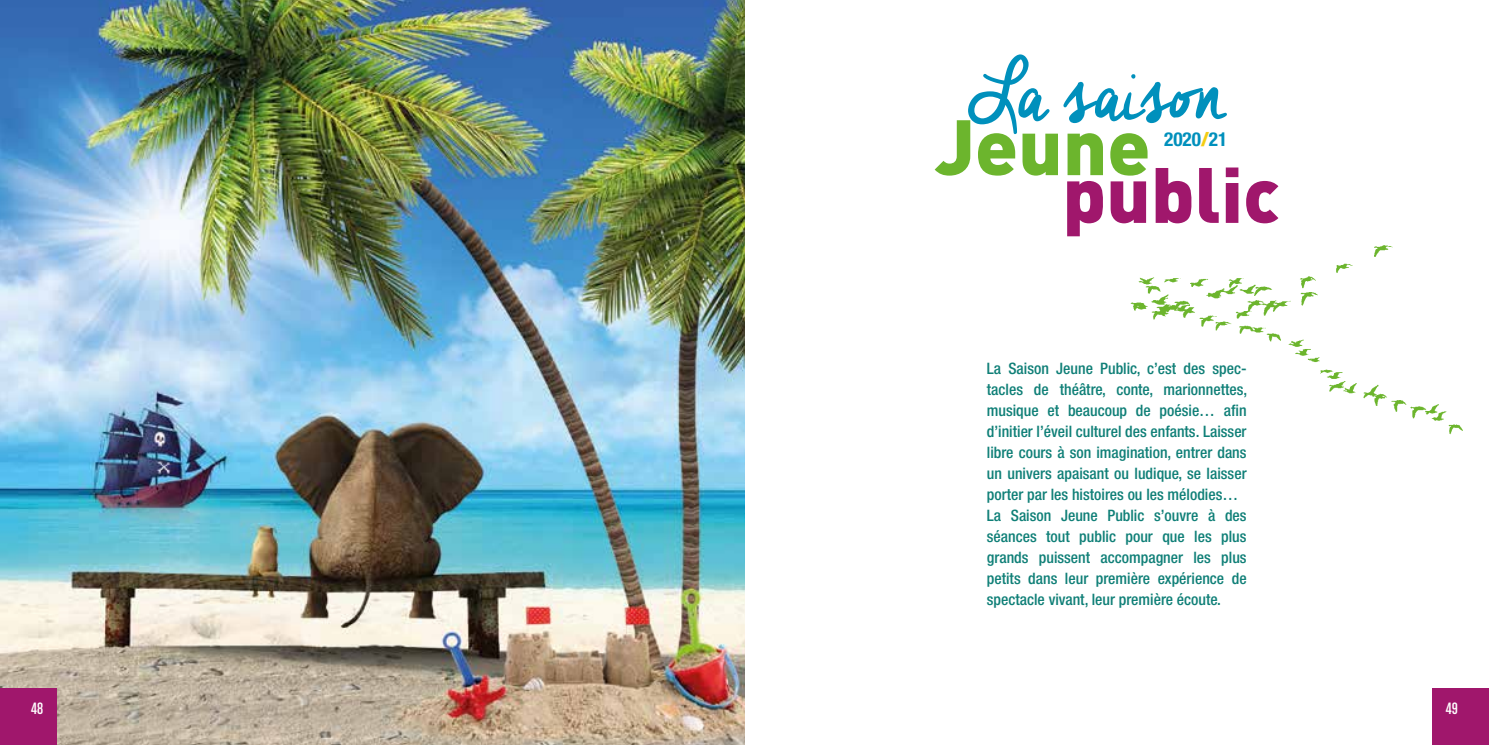
<style>
.page{position:relative;width:1489px;height:745px;background:#fff}
.page>*{position:absolute;margin:0;border:0;box-sizing:border-box;transform-origin:0 0}
.t1{font:105px "Cheddar Jack";letter-spacing:-.03em;color:#0090bc}
.t2{font:900 77px "DIN Pro";color:#a0176c}
.t3{font:900 77px "DIN Pro";color:#6cb52d}
.t4{font:700 condensed 19.25px "Helvetica Neue LT Std";color:#0090bc}
.t5{font:17.5px "Chalet Comprime Cologne Eighty";color:#fff}
.t6{font:500 condensed 15.75px/21px "Helvetica Neue LT Std";color:#0f7f77}
.s1{font-weight:800;font-stretch:normal;color:#f4cd12}
</style>
<div class="page">
<img style="left:0;top:0;width:744px;height:744px">
<div style="left:0;top:688px;width:57px;height:56px;background:#a0176c"></div>
<div style="left:1432px;top:688px;width:56px;height:56px;background:#a0176c"></div>
<img style="left:1130px;top:245px;width:333px;height:190px">
<h1 class="t1" style="left:968px;top:33px;width:258px">La saison</h1>
<h2 class="t2" style="left:1062px;top:142px;width:219px">public</h2>
<h2 class="t3" style="left:935px;top:95px;width:217px">Jeune</h2>
<p class="t4" style="left:1163px;top:128px;width:65px">2020<span class="s1">/</span>21</p>
<p class="t6" style="left:986px;top:357px;width:262px">La Saison Jeune Public, c’est des spec&shy;tacles de théâtre, conte, marionnettes, musique et beaucoup de poésie… afin d’initier l’éveil culturel des enfants. Laisser libre cours à son imagination, entrer dans un univers apaisant ou ludique, se laisser porter par les histoires ou les mélodies… La Saison Jeune Public s’ouvre à des séances tout public pour que les plus grands puissent accompagner les plus petits dans leur première expérience de spectacle vivant, leur première écoute.</p>
<p class="t5" style="left:31px;top:698px;width:14px">48</p>
<p class="t5" style="left:1445px;top:698px;width:14px">49</p>
</div>
